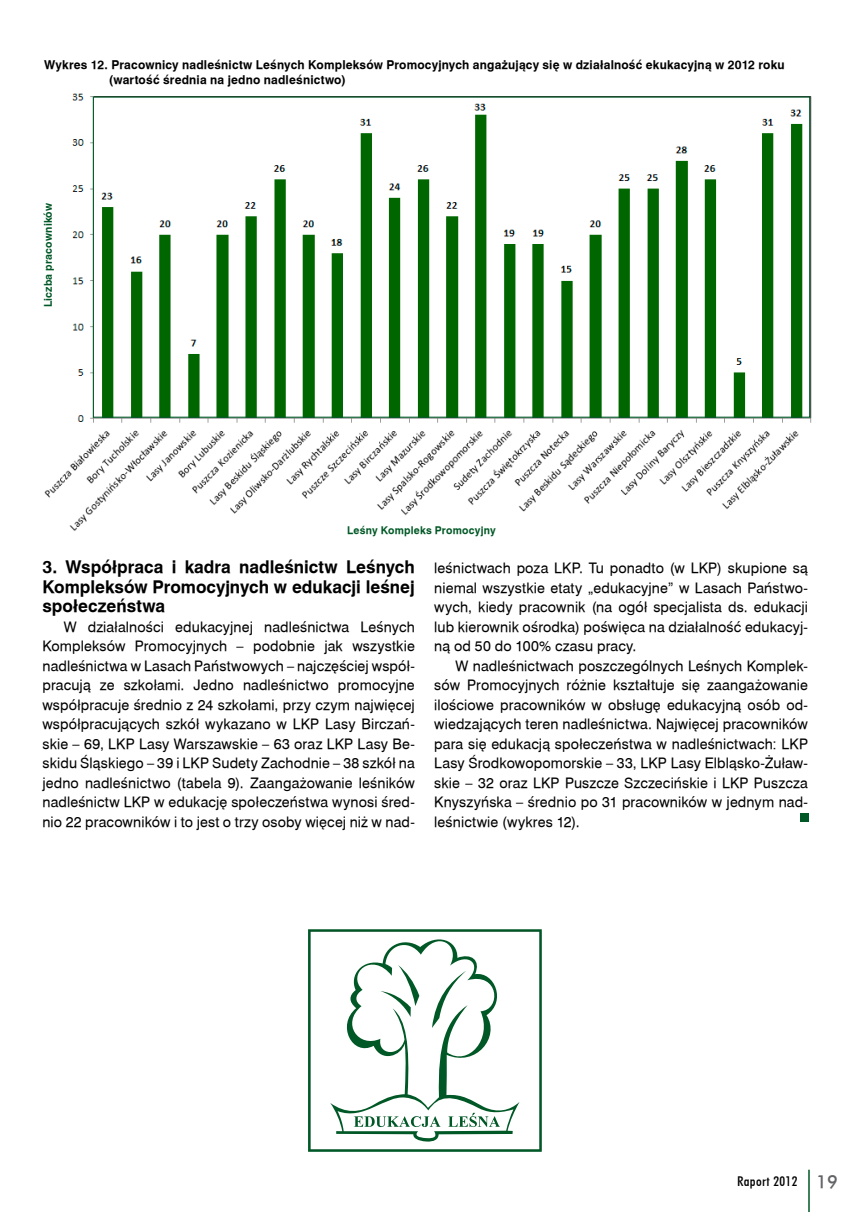
<style>
.page{position:relative;width:868px;height:1212px;background:#fff}
.page>*{position:absolute;margin:0;border:0;box-sizing:border-box;transform-origin:0 0}
.t1{font:17.25px/19.5px "Swiss 721 AT Bold";color:#000;text-align:justify}
.t2{font:14.25px/19.5px "Swiss 721 AT";letter-spacing:.01em;color:#000;text-align:justify}
.t3{font:13.5px "Futura Md Cn AT";letter-spacing:.025em;color:#000;scale:1.1 1}
.t4{font:12px/14.4px "Swiss 721 AT Bold";letter-spacing:.015em;color:#000}
.t5{font:10.5px "Swiss 721 AT Bold";letter-spacing:.02em;color:#005826}
.s1{font-family:"Futura Md AT";font-size:18px;color:#636467}
</style>
<div class="page">
<hr style="left:808px;top:1170px;width:1px;height:42px;background:#005826">
<img style="left:44px;top:93px;width:768px;height:438px">
<div style="left:800px;top:813px;width:8px;height:8px;background:#005826"></div>
<svg style="left:308px;top:929px;width:233px;height:223px"></svg>
<svg style="left:330px;top:929px;width:189px;height:213px"></svg>
<p class="t4" style="left:109px;top:58px;width:677px;text-indent:-65px">Wykres 12. Pracownicy nadleśnictw Leśnych Kompleksów Promocyjnych angażujący się w działalność ekukacyjną w 2012 roku (wartość średnia na jedno nadleśnictwo)</p>
<p class="t5" style="left:42px;top:307px;width:106px;rotate:-90deg">Liczba pracowników</p>
<p class="t5" style="left:347px;top:524px;width:150px">Leśny Kompleks Promocyjny</p>
<p class="t1" style="left:42px;top:557px;width:374px">3. Współpraca i kadra nadleśnictw Leśnych Kompleksów Promocyjnych w edukacji leśnej społeczeństwa</p>
<p class="t2" style="left:42px;top:617px;width:374px;text-indent:21px">W działalności edukacyjnej nadleśnictwa Leśnych Kompleksów Promocyjnych – podobnie jak wszystkie nadleśnictwa w Lasach Państwowych – najczęściej współ&shy;pracują ze szkołami. Jedno nadleśnictwo promocyjne współpracuje średnio z 24 szkołami, przy czym najwięcej współpracujących szkół wykazano w LKP Lasy Birczań&shy;skie – 69, LKP Lasy Warszawskie – 63 oraz LKP Lasy Be&shy;skidu Śląskiego – 39 i LKP Sudety Zachodnie – 38 szkół na jedno nadleśnictwo (tabela 9). Zaangażowanie leśników nadleśnictw LKP w edukację społeczeństwa wynosi śred&shy;nio 22 pracowników i to jest o trzy osoby więcej niż w nad-</p>
<p class="t2" style="left:434px;top:558px;width:375px">leśnictwach poza LKP. Tu ponadto (w LKP) skupione są niemal wszystkie etaty „edukacyjne” w Lasach Państwo&shy;wych, kiedy pracownik (na ogół specjalista ds. edukacji lub kierownik ośrodka) poświęca na działalność edukacyj&shy;ną od 50 do 100% czasu pracy.</p>
<p class="t2" style="left:434px;top:656px;width:375px;text-indent:21px">W nadleśnictwach poszczególnych Leśnych Komplek&shy;sów Promocyjnych różnie kształtuje się zaangażowanie ilościowe pracowników w obsługę edukacyjną osób od&shy;wiedzających teren nadleśnictwa. Najwięcej pracowników para się edukacją społeczeństwa w nadleśnictwach: LKP Lasy Środkowopomorskie – 33, LKP Lasy Elbląsko-Żuław&shy;skie – 32 oraz LKP Puszcze Szczecińskie i LKP Puszcza Knyszyńska – średnio po 31 pracowników w jednym nad&shy;leśnictwie (wykres 12).</p>
<p class="t3" style="left:737px;top:1173px;width:93px">Raport 2012 <span class="s1">19</span></p>
</div>
